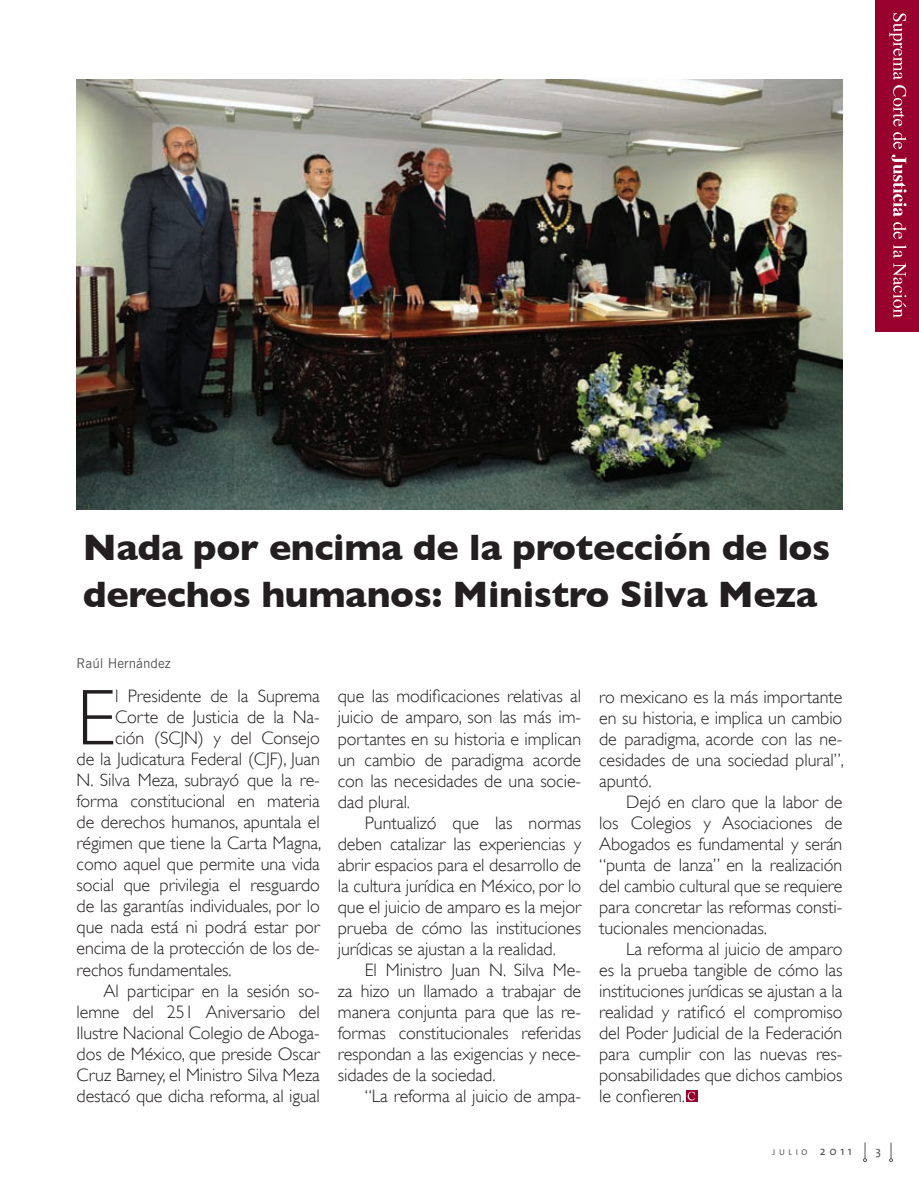
<style>
.page{position:relative;width:919px;height:1178px;background:#fff}
.page>*{position:absolute;margin:0;border:0;box-sizing:border-box;transform-origin:0 0}
.t1{font:300 79.5px "Gill Sans";color:#231f20}
.t2{font:700 37.5px/46.5px "Gill Sans";letter-spacing:-.01em;color:#231f20}
.t3{font:300 18px/21px "Gill Sans";letter-spacing:-.005em;color:#231f20;text-align:justify}
.t4{font:13.5px "Trade Gothic";color:#545557}
.t5{font:12px "The Sans";color:#545557}
.t6{font:8.4px "The Sans";letter-spacing:.435em;color:#545557}
.s1{font-size:12px}
</style>
<div class="page">
<div style="left:875px;top:0;width:43px;height:331px;background:#98012d"></div>
<svg style="left:889px;top:13px;width:17px;height:136px"></svg>
<svg style="left:891px;top:155px;width:15px;height:84px"></svg>
<svg style="left:893px;top:245px;width:13px;height:73px"></svg>
<svg style="left:863px;top:1142px;width:3px;height:20px"></svg>
<svg style="left:889px;top:1142px;width:3px;height:20px"></svg>
<svg style="left:686px;top:1090px;width:11px;height:11px"></svg>
<svg style="left:687px;top:1092px;width:8px;height:8px"></svg>
<img style="left:77px;top:80px;width:765px;height:429px">
<h2 class="t2" style="left:83px;top:524px;width:748px">N ada por encima de la protección de los derechos humanos: Ministro Silva Meza</h2>
<p class="t4" style="left:77px;top:655px;width:96px">Raúl Hernández</p>
<h1 class="t1" style="left:77px;top:672px;width:40px">E</h1>
<p class="t3" style="left:115px;top:686px;width:206px">l Presidente de la Suprema</p>
<p class="t3" style="left:115px;top:707px;width:206px">Corte de Justicia de la Na-</p>
<p class="t3" style="left:115px;top:728px;width:206px">ción (SCJN) y del Consejo</p>
<p class="t3" style="left:77px;top:749px;width:245px">de la Judicatura Federal (CJF), Juan</p>
<p class="t3" style="left:77px;top:770px;width:245px">N. Silva Meza, subrayó que la re-</p>
<p class="t3" style="left:77px;top:791px;width:245px">forma constitucional en materia</p>
<p class="t3" style="left:77px;top:812px;width:245px">de derechos humanos, apuntala el</p>
<p class="t3" style="left:77px;top:833px;width:246px">régimen que tiene la Carta Magna,</p>
<p class="t3" style="left:77px;top:854px;width:245px">como aquel que permite una vida</p>
<p class="t3" style="left:77px;top:875px;width:245px">social que privilegia el resguardo</p>
<p class="t3" style="left:77px;top:896px;width:245px">de las garantías individuales, por lo</p>
<p class="t3" style="left:77px;top:917px;width:245px">que nada está ni podrá estar por</p>
<p class="t3" style="left:77px;top:938px;width:245px">encima de la protección de los de-</p>
<p class="t3" style="left:77px;top:959px;width:157px">rechos fundamentales.</p>
<p class="t3" style="left:104px;top:980px;width:218px">Al participar en la sesión so-</p>
<p class="t3" style="left:77px;top:1001px;width:245px">lemne del 251 Aniversario del</p>
<p class="t3" style="left:77px;top:1022px;width:245px">Ilustre Nacional Colegio de Aboga-</p>
<p class="t3" style="left:77px;top:1043px;width:245px">dos de México, que preside Oscar</p>
<p class="t3" style="left:77px;top:1064px;width:245px">Cruz Barney, el Ministro Silva Meza</p>
<p class="t3" style="left:77px;top:1085px;width:245px">destacó que dicha reforma, al igual</p>
<p class="t3" style="left:338px;top:686px;width:245px">que las modificaciones relativas al juicio de amparo, son las más im&shy;portantes en su historia e implican un cambio de paradigma acorde con las necesidades de una socie&shy;dad plural.</p>
<p class="t3" style="left:338px;top:812px;width:245px;text-indent:27px">Puntualizó que las normas deben catalizar las experiencias y abrir espacios para el desarrollo de la cultura jurídica en México, por lo que el juicio de amparo es la mejor prueba de cómo las instituciones jurídicas se ajustan a la realidad.</p>
<p class="t3" style="left:338px;top:959px;width:245px;text-indent:27px">El Ministro Juan N. Silva Me&shy;za hizo un llamado a trabajar de manera conjunta para que las re&shy;formas constitucionales referidas respondan a las exigencias y nece&shy;sidades de la sociedad.</p>
<p class="t3" style="left:365px;top:1085px;width:218px">“La reforma al juicio de ampa-</p>
<p class="t3" style="left:599px;top:686px;width:246px">ro mexicano es la más importante en su historia, e implica un cambio de paradigma, acorde con las ne&shy;cesidades de una sociedad plural”, apuntó.</p>
<p class="t3" style="left:599px;top:791px;width:245px;text-indent:27px">Dejó en claro que la labor de los Colegios y Asociaciones de Abogados es fundamental y serán “punta de lanza” en la realización del cambio cultural que se requiere para concretar las reformas consti&shy;tucionales mencionadas.</p>
<p class="t3" style="left:599px;top:938px;width:245px;text-indent:27px">La reforma al juicio de amparo es la prueba tangible de cómo las instituciones jurídicas se ajustan a la realidad y ratificó el compromiso del Poder Judicial de la Federación para cumplir con las nuevas res&shy;ponsabilidades que dichos cambios le confieren.</p>
<p class="t6" style="left:772px;top:1145px;width:81px">julio <span class="s1">2011</span></p>
<p class="t5" style="left:875px;top:1141px;width:7px">3</p>
</div>
